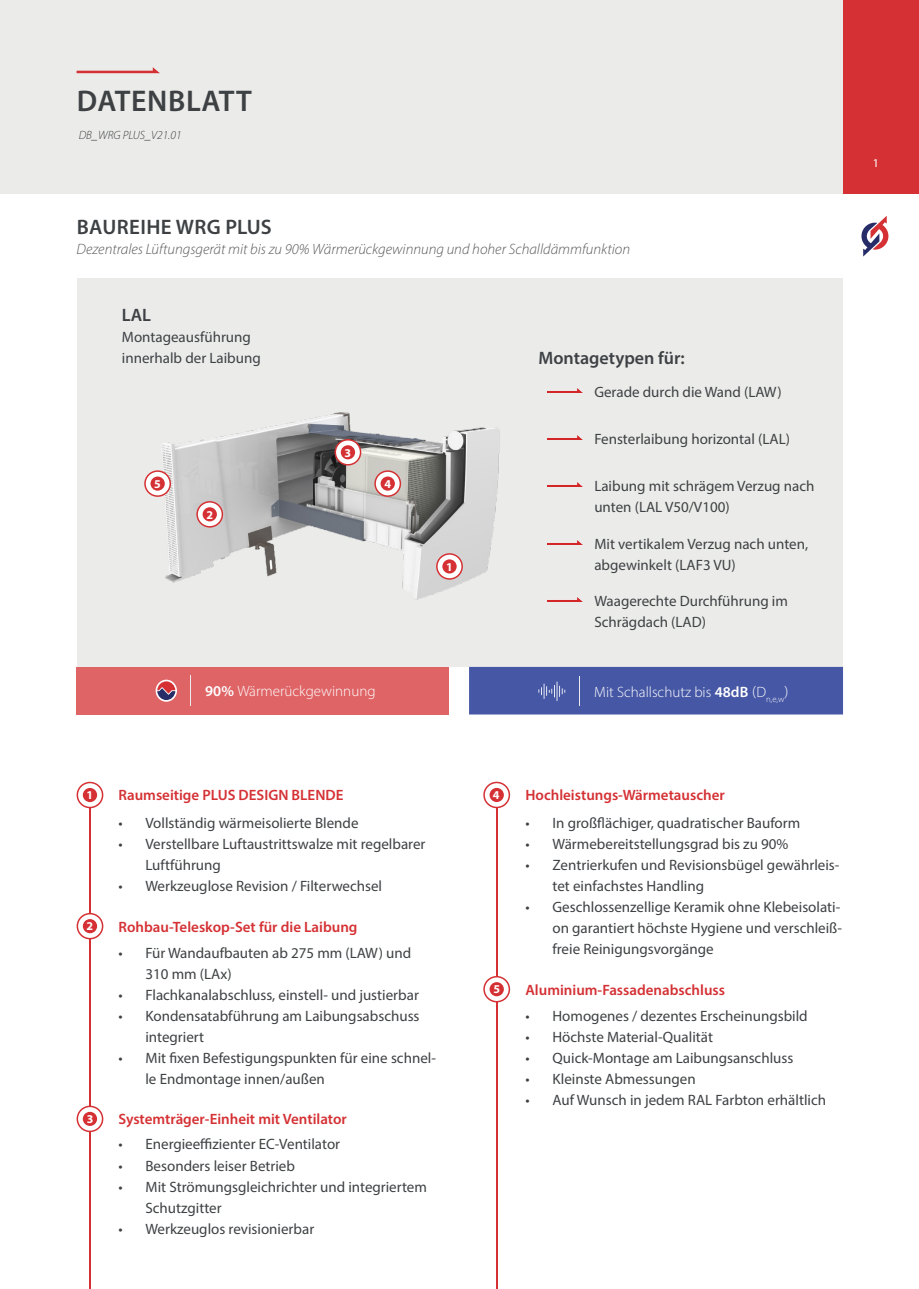
<style>
.page{position:relative;width:919px;height:1289px;background:#fff}
.page>*{position:absolute;margin:0;border:0;box-sizing:border-box;transform-origin:0 0}
.t1{font:600 30px "Myriad Pro";letter-spacing:.02em;color:#3e4143}
.t2{font:600 21px "Myriad Pro";letter-spacing:.02em;color:#3d4144}
.t3{font:600 18px "Myriad Pro";color:#3d4144}
.t4{font:15px/21px "Myriad Pro";color:#3e4143}
.t5{font:600 15px "Myriad Pro";color:#d53134}
.t6{font:italic 300 15px "Myriad Pro";color:#57585a}
.t7{font:300 15px "Myriad Pro";color:#fff}
.t8{font:15px/21px "Myriad Pro";color:#3d4144}
.t9{font:italic 300 12px "Myriad Pro";color:#3e4143}
.t10{font:700 12px "Myriad Pro";color:#fff}
.t11{font:12px "Myriad Pro";color:#fff}
.s1{font-weight:600}
</style>
<div class="page">
<div style="left:77px;top:279px;width:765px;height:388px;background:#ebebea"></div>
<div style="left:0;top:0;width:918px;height:193px;background:#ebebea"></div>
<svg style="left:861px;top:216px;width:27px;height:40px"></svg>
<div style="left:469px;top:667px;width:374px;height:47px;background:#4557a5"></div>
<hr style="left:579px;top:676px;width:1px;height:30px;background:#ececee">
<svg style="left:538px;top:681px;width:27px;height:20px"></svg>
<hr style="left:89px;top:792px;width:1px;height:496px;background:#d53134">
<hr style="left:496px;top:792px;width:1px;height:496px;background:#d53134">
<svg style="left:77px;top:782px;width:26px;height:25px"></svg>
<div style="left:77px;top:781px;width:26px;height:27px;border:2px solid #d53134;border-radius:50%"></div>
<div style="left:83px;top:788px;width:14px;height:14px;background:#d53134;border-radius:50%"></div>
<svg style="left:484px;top:782px;width:25px;height:25px"></svg>
<div style="left:483px;top:781px;width:27px;height:27px;border:2px solid #d53134;border-radius:50%"></div>
<div style="left:489px;top:787px;width:15px;height:15px;background:#d53134;border-radius:50%"></div>
<svg style="left:484px;top:976px;width:25px;height:25px"></svg>
<div style="left:483px;top:975px;width:27px;height:27px;border:2px solid #d53134;border-radius:50%"></div>
<div style="left:489px;top:982px;width:15px;height:14px;background:#d53134;border-radius:50%"></div>
<svg style="left:77px;top:913px;width:26px;height:25px"></svg>
<div style="left:77px;top:912px;width:26px;height:27px;border:2px solid #d53134;border-radius:50%"></div>
<div style="left:83px;top:919px;width:14px;height:14px;background:#d53134;border-radius:50%"></div>
<svg style="left:77px;top:1106px;width:26px;height:25px"></svg>
<div style="left:77px;top:1105px;width:26px;height:27px;border:2px solid #d53134;border-radius:50%"></div>
<div style="left:83px;top:1111px;width:14px;height:14px;background:#d53134;border-radius:50%"></div>
<div style="left:843px;top:0;width:75px;height:193px;background:#d53134"></div>
<svg style="left:77px;top:67px;width:83px;height:6px"></svg>
<img style="left:547px;top:389px;width:35px;height:4px">
<img style="left:547px;top:435px;width:35px;height:4px">
<img style="left:547px;top:482px;width:35px;height:4px">
<img style="left:547px;top:540px;width:35px;height:4px">
<img style="left:547px;top:598px;width:35px;height:4px">
<img style="left:144px;top:412px;width:356px;height:188px">
<svg style="left:145px;top:471px;width:25px;height:25px"></svg>
<div style="left:144px;top:470px;width:27px;height:27px;border:2px solid #d53134;border-radius:50%"></div>
<div style="left:150px;top:476px;width:15px;height:14px;background:#d53134;border-radius:50%"></div>
<svg style="left:437px;top:554px;width:25px;height:25px"></svg>
<div style="left:436px;top:553px;width:27px;height:26px;border:2px solid #d53134;border-radius:50%"></div>
<div style="left:442px;top:559px;width:14px;height:14px;background:#d53134;border-radius:50%"></div>
<svg style="left:197px;top:502px;width:25px;height:25px"></svg>
<div style="left:196px;top:501px;width:27px;height:26px;border:2px solid #d53134;border-radius:50%"></div>
<div style="left:202px;top:507px;width:15px;height:14px;background:#d53134;border-radius:50%"></div>
<svg style="left:335px;top:440px;width:25px;height:25px"></svg>
<div style="left:334px;top:439px;width:27px;height:26px;border:2px solid #d53134;border-radius:50%"></div>
<div style="left:341px;top:445px;width:14px;height:14px;background:#d53134;border-radius:50%"></div>
<svg style="left:375px;top:471px;width:25px;height:25px"></svg>
<div style="left:374px;top:470px;width:27px;height:27px;border:2px solid #d53134;border-radius:50%"></div>
<div style="left:380px;top:476px;width:15px;height:14px;background:#d53134;border-radius:50%"></div>
<div style="left:76px;top:667px;width:373px;height:47px;background:#df6466"></div>
<hr style="left:190px;top:675px;width:1px;height:31px;background:#ececee">
<svg style="left:156px;top:679px;width:21px;height:22px"></svg>
<svg style="left:157px;top:681px;width:18px;height:19px"></svg>
<h1 class="t1" style="left:77px;top:82px;width:176px">DATENBLATT</h1>
<p class="t9" style="left:79px;top:128px;width:104px">DB_WRG PLUS_V21.01</p>
<h2 class="t2" style="left:77px;top:213px;width:196px">BAUREIHE WRG PLUS</h2>
<p class="t6" style="left:77px;top:240px;width:555px">Dezentrales Lüftungsgerät mit bis zu 90% Wärmerückgewinnung und hoher Schalldämmfunktion</p>
<p class="t3" style="left:122px;top:303px;width:31px">LAL</p>
<p class="t8" style="left:122px;top:326px;width:140px">Montageausführung innerhalb der Laibung</p>
<p class="t10" style="left:154px;top:476px;width:8px">5</p>
<p class="t10" style="left:206px;top:507px;width:8px">2</p>
<p class="t10" style="left:344px;top:445px;width:8px">3</p>
<p class="t10" style="left:384px;top:476px;width:8px">4</p>
<p class="t7" style="left:205px;top:682px;width:172px"><span class="s1">90%</span> Wärmerückgewinnung</p>
<p class="t10" style="left:446px;top:559px;width:8px">1</p>
<p class="t3" style="left:538px;top:346px;width:148px">Montagetypen für:</p>
<p class="t4" style="left:594px;top:381px;width:189px">Gerade durch die Wand (LAW)</p>
<p class="t4" style="left:594px;top:428px;width:197px">Fensterlaibung horizontal (LAL)</p>
<p class="t4" style="left:594px;top:475px;width:222px">Laibung mit schrägem Verzug nach unten (LAL V50/V100)</p>
<p class="t4" style="left:594px;top:533px;width:215px">Mit vertikalem Verzug nach unten, abgewinkelt (LAF3 VU)</p>
<p class="t4" style="left:594px;top:590px;width:195px">Waagerechte Durchführung im<br>Schrägdach (LAD)</p>
<p class="t7" style="left:594px;top:682px;width:196px">Mit Schallschutz bis <span class="s1">48dB</span> (D<sub>n,e,w</sub>)</p>
<p class="t11" style="left:872px;top:156px;width:8px">1</p>
<p class="t5" style="left:118px;top:785px;width:226px">Raumseitige PLUS DESIGN BLENDE</p>
<p class="t4" style="left:118px;top:811px;width:241px">• Vollständig wärmeisolierte Blende</p>
<p class="t4" style="left:145px;top:832px;width:281px;text-indent:-27px">• Verstellbare Luftaustrittswalze mit regelbarer<br>Luftführung</p>
<p class="t4" style="left:118px;top:874px;width:265px">• Werkzeuglose Revision / Filterwechsel</p>
<p class="t5" style="left:118px;top:917px;width:240px">Rohbau-Teleskop-Set für die Laibung</p>
<p class="t4" style="left:145px;top:942px;width:267px;text-indent:-27px">• Für Wandaufbauten ab 275 mm (LAW) und<br>310 mm (LAx)</p>
<p class="t4" style="left:118px;top:984px;width:302px">• Flachkanalabschluss, einstell- und justierbar</p>
<p class="t4" style="left:145px;top:1005px;width:275px;text-indent:-27px">• Kondensatabführung am Laibungsabschuss integriert</p>
<p class="t4" style="left:145px;top:1047px;width:292px;text-indent:-27px">• Mit fixen Befestigungspunkten für eine schnel&shy;le Endmontage innen/außen</p>
<p class="t5" style="left:118px;top:1109px;width:230px">Systemträger-Einheit mit Ventilator</p>
<p class="t4" style="left:118px;top:1133px;width:223px">• Energieeffizienter EC-Ventilator</p>
<p class="t4" style="left:118px;top:1154px;width:178px">• Besonders leiser Betrieb</p>
<p class="t4" style="left:145px;top:1175px;width:283px;text-indent:-27px">• Mit Strömungsgleichrichter und integriertem<br>Schutzgitter</p>
<p class="t4" style="left:118px;top:1217px;width:197px">• Werkzeuglos revisionierbar</p>
<p class="t10" style="left:87px;top:787px;width:8px">1</p>
<p class="t10" style="left:493px;top:787px;width:8px">4</p>
<p class="t10" style="left:87px;top:918px;width:8px">2</p>
<p class="t10" style="left:493px;top:981px;width:8px">5</p>
<p class="t10" style="left:87px;top:1110px;width:8px">3</p>
<p class="t5" style="left:525px;top:785px;width:201px">Hochleistungs-Wärmetauscher</p>
<p class="t4" style="left:525px;top:811px;width:276px">• In großflächiger, quadratischer Bauform</p>
<p class="t4" style="left:525px;top:832px;width:264px">• Wärmebereitstellungsgrad bis zu 90%</p>
<p class="t4" style="left:552px;top:853px;width:288px;text-indent:-27px">• Zentrierkufen und Revisionsbügel gewährleis&shy;tet einfachstes Handling</p>
<p class="t4" style="left:552px;top:895px;width:291px;text-indent:-27px">• Geschlossenzellige Keramik ohne Klebeisolati&shy;on garantiert höchste Hygiene und verschleiß&shy;freie Reinigungsvorgänge</p>
<p class="t5" style="left:525px;top:980px;width:201px">Aluminium-Fassadenabschluss</p>
<p class="t4" style="left:525px;top:1005px;width:284px">• Homogenes / dezentes Erscheinungsbild</p>
<p class="t4" style="left:525px;top:1026px;width:189px">• Höchste Material-Qualität</p>
<p class="t4" style="left:525px;top:1047px;width:269px">• Quick-Montage am Laibungsanschluss</p>
<p class="t4" style="left:525px;top:1068px;width:172px">• Kleinste Abmessungen</p>
<p class="t4" style="left:525px;top:1089px;width:302px">• Auf Wunsch in jedem RAL Farbton erhältlich</p>
</div>
